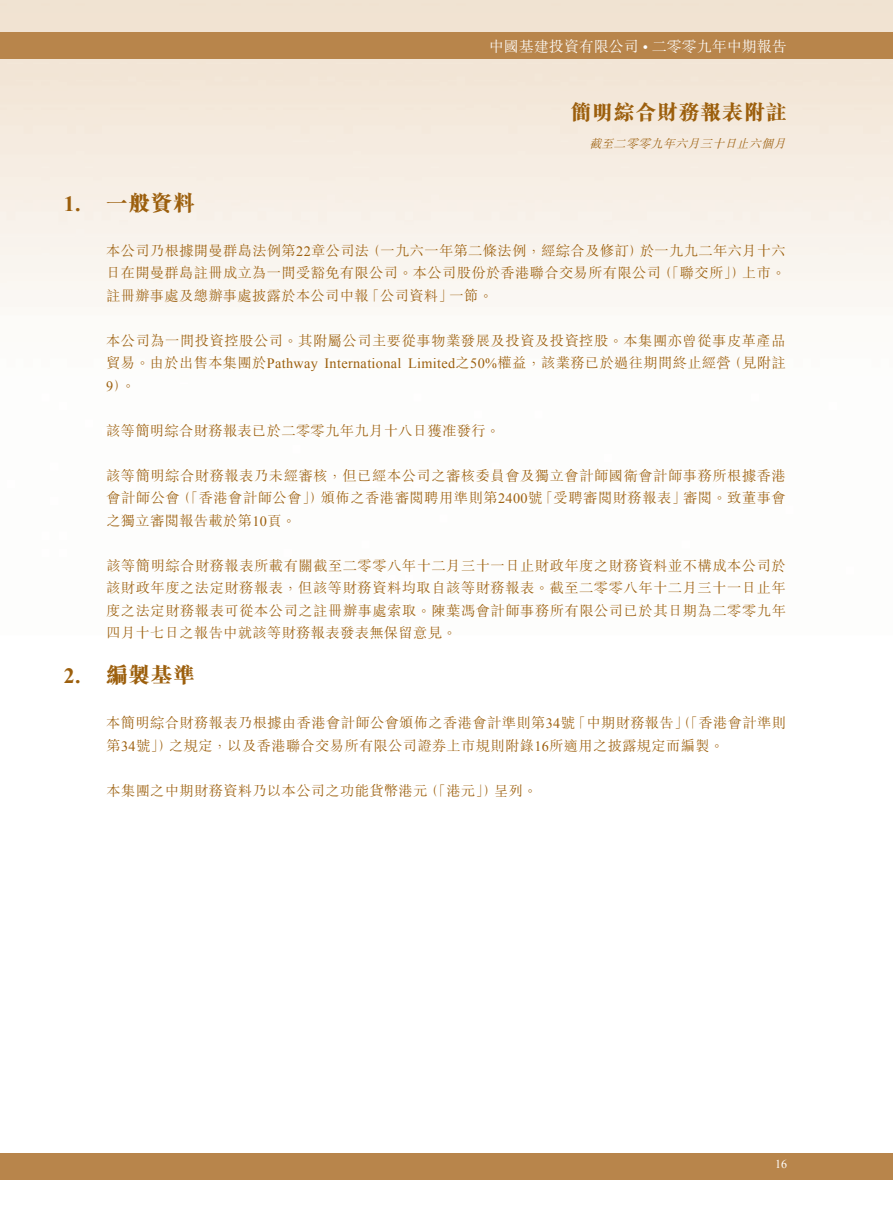
<style>
.page{position:relative;width:893px;height:1212px;background:#fff}
.page>*{position:absolute;margin:0;border:0;box-sizing:border-box;transform-origin:0 0}
.t1{font:800 21.75px "M Sung HK";letter-spacing:.025em;color:#9c5f0d}
.t2{font:800 21px "M Sung HK";letter-spacing:.035em;color:#9c5f0d}
.t3{font:300 15px "M Sung HK";color:#fff}
.t4{font:300 14.25px/22.5px "M Sung HK";letter-spacing:.025em;color:#9c5f0d;text-align:justify}
.t5{font:italic 300 12px "M Sung HK";color:#9c5f0d}
.t6{font:12px "Times New Roman";color:#fff}
.s1{font-family:"Times New Roman";font-weight:400}
.s2{font-family:"Times New Roman";font-weight:700}
</style>
<div class="page">
<img style="left:1px;top:0;width:892px;height:1180px">
<div style="left:0;top:33px;width:893px;height:26px;background:#b8854b"></div>
<div style="left:0;top:1153px;width:893px;height:26px;background:#b8854b"></div>
<img style="left:0;top:0;width:1px;height:1212px">
<p class="t3" style="left:489px;top:36px;width:299px">中國基建投資有限公司 <span class="s1">•</span> 二零零九年中期報告</p>
<h2 class="t2" style="left:570px;top:98px;width:218px">簡明綜合財務報表附註</h2>
<p class="t5" style="left:589px;top:135px;width:202px">截至二零零九年六月三十日止六個月</p>
<h1 class="t1" style="left:64px;top:188px;width:133px"><span class="s2">1.</span> 一般資料</h1>
<p class="t4" style="left:106px;top:239px;width:681px">本公司乃根據開曼群島法例第<span class="s1">22</span>章公司法（一九六一年第二條法例，經綜合及修訂）於一九九二年六月十六日在開曼群島註冊成立為一間受豁免有限公司。本公司股份於香港聯合交易所有限公司（「聯交所」）上市。註冊辦事處及總辦事處披露於本公司中報「公司資料」一節。</p>
<p class="t4" style="left:106px;top:329px;width:681px">本公司為一間投資控股公司。其附屬公司主要從事物業發展及投資及投資控股。本集團亦曾從事皮革產品貿易。由於出售本集團於<span class="s1">Pathway International Limited</span>之<span class="s1">50%</span>權益，該業務已於過往期間終止經營（見附註<span class="s1">9</span>）。</p>
<p class="t4" style="left:106px;top:419px;width:396px">該等簡明綜合財務報表已於二零零九年九月十八日獲准發行。</p>
<p class="t4" style="left:106px;top:464px;width:681px">該等簡明綜合財務報表乃未經審核，但已經本公司之審核委員會及獨立會計師國衛會計師事務所根據香港會計師公會（「香港會計師公會」）頒佈之香港審閱聘用準則第<span class="s1">2400</span>號「受聘審閱財務報表」審閱。致董事會之獨立審閱報告載於第<span class="s1">10</span>頁。</p>
<p class="t4" style="left:106px;top:554px;width:681px">該等簡明綜合財務報表所載有關截至二零零八年十二月三十一日止財政年度之財務資料並不構成本公司於該財政年度之法定財務報表，但該等財務資料均取自該等財務報表。截至二零零八年十二月三十一日止年度之法定財務報表可從本公司之註冊辦事處索取。陳葉馮會計師事務所有限公司已於其日期為二零零九年四月十七日之報告中就該等財務報表發表無保留意見。</p>
<h1 class="t1" style="left:64px;top:660px;width:133px"><span class="s2">2.</span> 編製基準</h1>
<p class="t4" style="left:106px;top:711px;width:681px">本簡明綜合財務報表乃根據由香港會計師公會頒佈之香港會計準則第<span class="s1">34</span>號「中期財務報告」（「香港會計準則第<span class="s1">34</span>號」）之規定，以及香港聯合交易所有限公司證券上市規則附錄<span class="s1">16</span>所適用之披露規定而編製。</p>
<p class="t4" style="left:106px;top:779px;width:433px">本集團之中期財務資料乃以本公司之功能貨幣港元（「港元」）呈列。</p>
<p class="t6" style="left:775px;top:1156px;width:13px">16</p>
</div>
